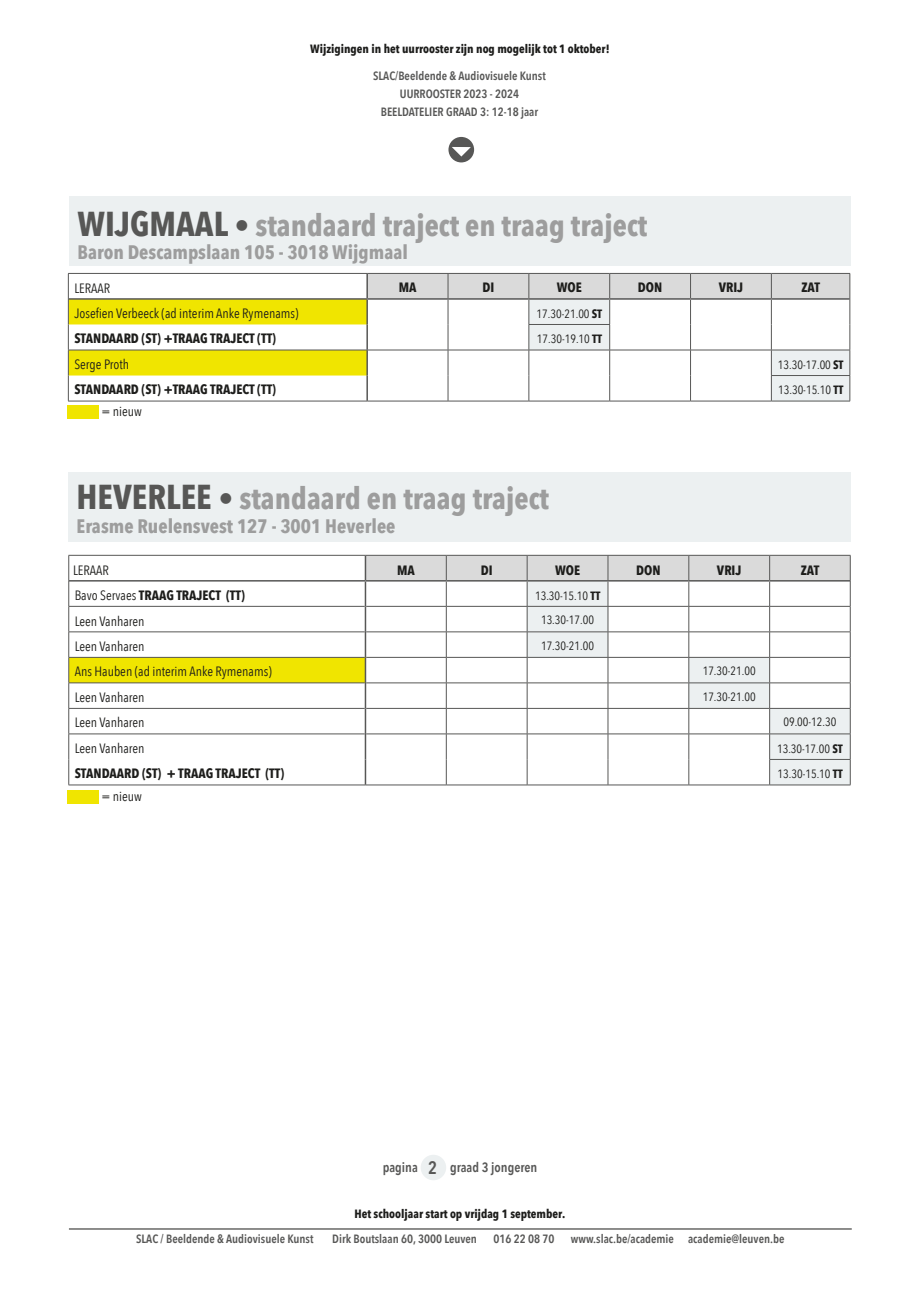
<style>
.page{position:relative;width:919px;height:1289px;background:#fff}
.page>*{position:absolute;margin:0;border:0;box-sizing:border-box;transform-origin:0 0}
.titel_klas{font:700 30px "Avenir Next Condensed";color:#9d9d9d}
.titel_klas-2{font:700 19.5px "Avenir Next Condensed";color:#9d9d9d}
.Haupttext{font:600 18px "Avenir Next Condensed";color:#575756}
.Haupttext-2{font:13.5px "Avenir Next Condensed";color:#1d1d1b}
.t1{font:700 13.5px "Avenir Next Condensed";color:#1d1d1b}
.Haupttext-3{font:600 13.5px "Avenir Next Condensed";color:#575756}
.titel_klas-3{font:600 12px "Avenir Next Condensed";color:#575756}
.t2{font:12px "Avenir Next Condensed";color:#1d1d1b}
.t3{font:700 12px "Avenir Next Condensed";color:#1d1d1b}
.s1{font-size:34.5px;color:#575756}
.s2{color:#575756}
.s3{font-weight:700}
.s4{font-weight:400}
</style>
<div class="page">
<hr style="left:68px;top:401px;width:299px;height:1px;background:#575756">
<hr style="left:367px;top:401px;width:81px;height:1px;background:#575756">
<hr style="left:448px;top:401px;width:81px;height:1px;background:#575756">
<hr style="left:529px;top:401px;width:80px;height:1px;background:#575756">
<hr style="left:609px;top:401px;width:81px;height:1px;background:#575756">
<hr style="left:690px;top:401px;width:81px;height:1px;background:#575756">
<hr style="left:771px;top:401px;width:79px;height:1px;background:#575756">
<svg style="left:68px;top:273px;width:782px;height:128px"></svg>
<hr style="left:609px;top:350px;width:81px;height:1px;background:#575756">
<hr style="left:690px;top:350px;width:81px;height:1px;background:#575756">
<hr style="left:771px;top:350px;width:79px;height:1px;background:#575756">
<div style="left:69px;top:196px;width:781px;height:70px;background:#ecf0f1"></div>
<div style="left:69px;top:657px;width:296px;height:26px;background:#f0e500"></div>
<hr style="left:68px;top:606px;width:296px;height:1px;background:#575756">
<hr style="left:68px;top:631px;width:296px;height:1px;background:#575756">
<hr style="left:68px;top:657px;width:296px;height:1px;background:#575756">
<hr style="left:68px;top:682px;width:296px;height:1px;background:#575756">
<hr style="left:68px;top:708px;width:296px;height:1px;background:#575756">
<hr style="left:68px;top:733px;width:296px;height:1px;background:#575756">
<hr style="left:68px;top:784px;width:297px;height:1px;background:#575756">
<hr style="left:365px;top:784px;width:81px;height:1px;background:#575756">
<hr style="left:446px;top:784px;width:81px;height:1px;background:#575756">
<hr style="left:527px;top:784px;width:81px;height:1px;background:#575756">
<hr style="left:608px;top:784px;width:80px;height:1px;background:#575756">
<hr style="left:688px;top:784px;width:81px;height:1px;background:#575756">
<hr style="left:769px;top:784px;width:81px;height:1px;background:#575756">
<hr style="left:69px;top:580px;width:296px;height:1px;background:#575756">
<hr style="left:68px;top:555px;width:297px;height:1px;background:#575756">
<hr style="left:364px;top:555px;width:2px;height:25px;background:#575756">
<hr style="left:364px;top:581px;width:2px;height:25px;background:#575756">
<hr style="left:364px;top:606px;width:2px;height:26px;background:#575756">
<hr style="left:364px;top:632px;width:2px;height:25px;background:#575756">
<hr style="left:364px;top:657px;width:2px;height:26px;background:#575756">
<hr style="left:364px;top:683px;width:2px;height:25px;background:#575756">
<hr style="left:364px;top:708px;width:2px;height:26px;background:#575756">
<hr style="left:364px;top:734px;width:2px;height:25px;background:#575756">
<hr style="left:364px;top:759px;width:2px;height:25px;background:#575756">
<svg style="left:68px;top:555px;width:1px;height:229px"></svg>
<svg style="left:365px;top:555px;width:485px;height:229px"></svg>
<hr style="left:527px;top:657px;width:81px;height:1px;background:#575756">
<hr style="left:608px;top:657px;width:80px;height:1px;background:#575756">
<div style="left:448px;top:137px;width:26px;height:25px;background:#575756;border-radius:50%"></div>
<svg style="left:452px;top:147px;width:19px;height:9px"></svg>
<hr style="left:69px;top:1228px;width:782px;height:1px;background:#1d1d1b">
<div style="left:420px;top:1154px;width:26px;height:26px;background:#ecf0f1;border-radius:50%"></div>
<div style="left:68px;top:472px;width:782px;height:70px;background:#ecf0f1"></div>
<div style="left:68px;top:405px;width:31px;height:14px;background:#f0e500"></div>
<div style="left:68px;top:790px;width:31px;height:13px;background:#f0e500"></div>
<p class="t3" style="left:310px;top:42px;width:301px">Wijzigingen in het uurrooster zijn nog mogelijk tot 1 oktober!</p>
<p class="titel_klas-3" style="left:373px;top:65px;width:174px">SLAC/Beeldende &amp; Audiovisuele Kunst</p>
<p class="titel_klas-3" style="left:400px;top:83px;width:121px">UURROOSTER 2023 - 2024</p>
<p class="titel_klas-3" style="left:381px;top:101px;width:159px">BEELDATELIER GRAAD 3: 12-18 jaar</p>
<p class="titel_klas" style="left:77px;top:207px;width:571px"><span class="s1">WIJGMAAL</span> <span class="s2">•</span> standaard traject en traag traject</p>
<p class="titel_klas-2" style="left:77px;top:240px;width:332px">Baron Descampslaan 105 - 3018 Wijgmaal</p>
<p class="Haupttext-2" style="left:74px;top:277px;width:37px">LERAAR</p>
<p class="t1" style="left:399px;top:279px;width:19px">MA</p>
<p class="t1" style="left:482px;top:279px;width:13px">DI</p>
<p class="t1" style="left:556px;top:279px;width:27px">WOE</p>
<p class="t1" style="left:638px;top:279px;width:26px">DON</p>
<p class="t1" style="left:718px;top:279px;width:26px">VRIJ</p>
<p class="t1" style="left:801px;top:279px;width:20px">ZAT</p>
<p class="Haupttext-2" style="left:74px;top:301px;width:225px">Josefien Verbeeck (ad interim Anke Rymenams)</p>
<p class="t2" style="left:536px;top:303px;width:67px">17.30-21.00 <span class="s3">ST</span></p>
<p class="t1" style="left:74px;top:330px;width:203px">STANDAARD (ST) +TRAAG TRAJECT (TT)</p>
<p class="t2" style="left:537px;top:329px;width:67px">17.30-19.10 <span class="s3">TT</span></p>
<p class="Haupttext-2" style="left:74px;top:352px;width:56px">Serge Proth</p>
<p class="t2" style="left:777px;top:354px;width:67px">13.30-17.00 <span class="s3">ST</span></p>
<p class="t1" style="left:74px;top:381px;width:203px">STANDAARD (ST) +TRAAG TRAJECT (TT)</p>
<p class="t2" style="left:778px;top:380px;width:67px">13.30-15.10 <span class="s3">TT</span></p>
<p class="Haupttext-2" style="left:101px;top:399px;width:42px">= nieuw</p>
<p class="titel_klas" style="left:77px;top:480px;width:474px"><span class="s1">HEVERLEE</span> <span class="s2">•</span> standaard en traag traject</p>
<p class="titel_klas-2" style="left:77px;top:514px;width:320px">Erasme Ruelensvest 127 - 3001 Heverlee</p>
<p class="Haupttext-2" style="left:73px;top:558px;width:37px">LERAAR</p>
<p class="t1" style="left:397px;top:562px;width:19px">MA</p>
<p class="t1" style="left:481px;top:562px;width:13px">DI</p>
<p class="t1" style="left:555px;top:562px;width:27px">WOE</p>
<p class="t1" style="left:636px;top:562px;width:26px">DON</p>
<p class="t1" style="left:717px;top:562px;width:26px">VRIJ</p>
<p class="t1" style="left:800px;top:562px;width:20px">ZAT</p>
<p class="t1" style="left:75px;top:587px;width:172px"><span class="s4">Bavo Servaes</span> TRAAG TRAJECT (TT)</p>
<p class="t2" style="left:535px;top:585px;width:67px">13.30-15.10 <span class="s3">TT</span></p>
<p class="Haupttext-2" style="left:75px;top:609px;width:71px">Leen Vanharen</p>
<p class="t2" style="left:541px;top:610px;width:55px">13.30-17.00</p>
<p class="Haupttext-2" style="left:75px;top:635px;width:71px">Leen Vanharen</p>
<p class="t2" style="left:541px;top:635px;width:55px">17.30-21.00</p>
<p class="Haupttext-2" style="left:75px;top:659px;width:198px">Ans Hauben (ad interim Anke Rymenams)</p>
<p class="t2" style="left:702px;top:661px;width:55px">17.30-21.00</p>
<p class="Haupttext-2" style="left:75px;top:685px;width:71px">Leen Vanharen</p>
<p class="t2" style="left:702px;top:686px;width:55px">17.30-21.00</p>
<p class="Haupttext-2" style="left:75px;top:710px;width:71px">Leen Vanharen</p>
<p class="t2" style="left:783px;top:712px;width:55px">09.00-12.30</p>
<p class="Haupttext-2" style="left:75px;top:736px;width:71px">Leen Vanharen</p>
<p class="t2" style="left:777px;top:738px;width:67px">13.30-17.00 <span class="s3">ST</span></p>
<p class="t1" style="left:75px;top:765px;width:211px">STANDAARD (ST) + TRAAG TRAJECT (TT)</p>
<p class="t2" style="left:777px;top:763px;width:67px">13.30-15.10 <span class="s3">TT</span></p>
<p class="Haupttext-2" style="left:101px;top:784px;width:42px">= nieuw</p>
<p class="Haupttext-3" style="left:382px;top:1155px;width:37px">pagina</p>
<p class="Haupttext" style="left:428px;top:1152px;width:10px">2</p>
<p class="Haupttext-3" style="left:450px;top:1155px;width:89px">graad 3 jongeren</p>
<p class="t3" style="left:354px;top:1206px;width:212px">Het schooljaar start op vrijdag 1 september.</p>
<p class="titel_klas-3" style="left:136px;top:1228px;width:179px">SLAC / Beeldende &amp; Audiovisuele Kunst</p>
<p class="titel_klas-3" style="left:332px;top:1228px;width:146px">Dirk Boutslaan 60, 3000 Leuven</p>
<p class="titel_klas-3" style="left:493px;top:1228px;width:63px">016 22 08 70</p>
<p class="titel_klas-3" style="left:570px;top:1228px;width:215px">www.slac.be/academie academie@leuven.be</p>
</div>
